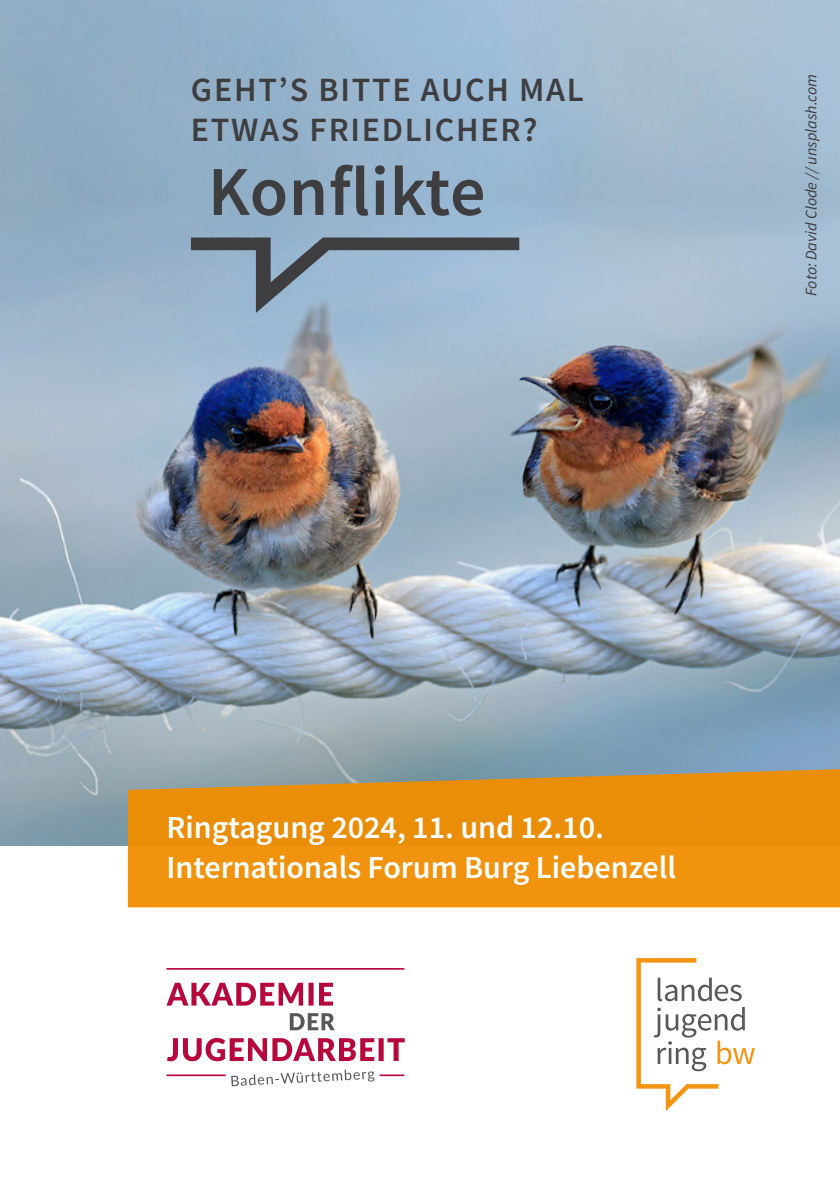
<style>
.page{position:relative;width:840px;height:1191px;background:#fff}
.page>*{position:absolute;margin:0;border:0;box-sizing:border-box;transform-origin:0 0}
.Titel{font:600 70px "Source Sans Pro";letter-spacing:.005em;color:#3e3d40}
.Untertitel{font:600 34px/40.8px "Source Sans Pro";letter-spacing:.05em;color:#3e3d40}
.Text_Balken{font:600 32px/40px "Source Sans Pro";color:#fff}
.Infotext{font:italic 16px "Source Sans Pro";color:#3e3d40}
</style>
<div class="page">
<img style="left:0;top:0;width:839px;height:845px">
<svg style="left:191px;top:237px;width:328px;height:76px"></svg>
<svg style="left:167px;top:1038px;width:237px;height:23px"></svg>
<svg style="left:166px;top:982px;width:167px;height:23px"></svg>
<svg style="left:289px;top:1013px;width:46px;height:17px"></svg>
<hr style="left:166px;top:968px;width:238px;height:1px;background:#b7083d">
<hr style="left:166px;top:1074px;width:59px;height:2px;background:#b7083d">
<svg style="left:231px;top:1069px;width:143px;height:17px"></svg>
<hr style="left:379px;top:1074px;width:25px;height:2px;background:#b7083d">
<svg style="left:636px;top:958px;width:118px;height:153px"></svg>
<svg style="left:128px;top:768px;width:711px;height:139px;fill:#eb930d"></svg>
<p class="Untertitel" style="left:191px;top:69px;width:394px">GEHT’S BITTE AUCH MAL<br>ETWAS FRIEDLICHER?</p>
<p class="Titel" style="left:208px;top:146px;width:279px">Konflikte</p>
<p class="Infotext" style="left:800px;top:296px;width:223px;rotate:-90deg">Foto: David Clode // unsplash.com</p>
<p class="Text_Balken" style="left:166px;top:807px;width:511px">Ringtagung 2024, 11. und 12.10.<br>Internationals Forum Burg Liebenzell</p>
</div>
